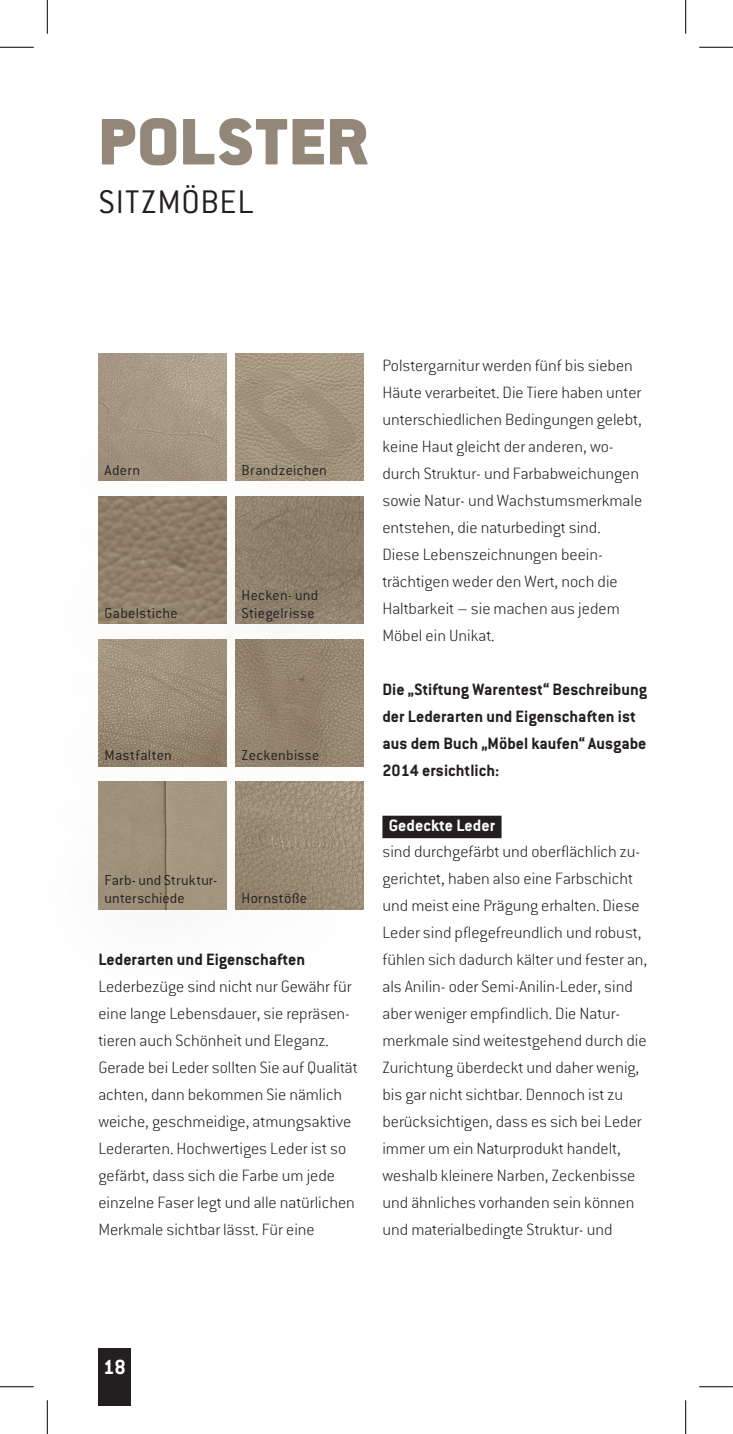
<style>
.page{position:relative;width:733px;height:1434px;background:#fff}
.page>*{position:absolute;margin:0;border:0;box-sizing:border-box;transform-origin:0 0}
.t1{font:900 72px "Conduit ITC Std";letter-spacing:.025em;color:#938779}
.t2{font:300 36px "Conduit ITC Std";letter-spacing:.02em;color:#231f20}
.t3{font:700 22.5px "Conduit ITC Std";color:#fff}
.t4{font:200 18px/27px "Conduit ITC Std";color:#231f20}
.t5{font:700 18px/27px "Conduit ITC Std";color:#231f20}
.t6{font:700 18px "Conduit ITC Std";color:#fff}
.t7{font:300 15.75px/18px "Conduit ITC Std";letter-spacing:.015em;color:#231f20}
</style>
<div class="page">
<div style="left:98px;top:1348px;width:32px;height:58px;background:#231f20"></div>
<div style="left:382px;top:816px;width:119px;height:22px;background:#231f20"></div>
<img style="left:98px;top:353px;width:128px;height:38px">
<img style="left:235px;top:353px;width:128px;height:27px">
<svg style="left:98px;top:391px;width:78px;height:133px;background:#a89b89"></svg>
<svg style="left:176px;top:380px;width:188px;height:127px"></svg>
<svg style="left:98px;top:845px;width:80px;height:65px;background:#9d8f78"></svg>
<svg style="left:98px;top:524px;width:69px;height:143px;background:#9f917c"></svg>
<svg style="left:98px;top:667px;width:80px;height:178px;background:#a39681"></svg>
<svg style="left:178px;top:846px;width:186px;height:64px;background:#9f917b"></svg>
<svg style="left:178px;top:704px;width:186px;height:142px;background:#a69985"></svg>
<svg style="left:167px;top:507px;width:197px;height:197px;background:#9d8f7c"></svg>
<hr style="left:0;top:47px;width:34px;height:1px;background:#000">
<hr style="left:699px;top:47px;width:33px;height:1px;background:#000">
<hr style="left:0;top:1386px;width:34px;height:1px;background:#000">
<hr style="left:699px;top:1386px;width:33px;height:1px;background:#000">
<hr style="left:47px;top:0;width:1px;height:34px;background:#000">
<hr style="left:47px;top:1400px;width:1px;height:34px;background:#000">
<hr style="left:685px;top:0;width:1px;height:34px;background:#000">
<hr style="left:685px;top:1400px;width:1px;height:34px;background:#000">
<h1 class="t1" style="left:98px;top:102px;width:271px">POLSTER</h1>
<h2 class="t2" style="left:98px;top:180px;width:157px">SITZMÖBEL</h2>
<p class="t7" style="left:104px;top:460px;width:37px">Adern</p>
<p class="t7" style="left:241px;top:460px;width:87px">Brandzeichen</p>
<p class="t7" style="left:104px;top:603px;width:75px">Gabelstiche</p>
<p class="t7" style="left:241px;top:585px;width:78px">Hecken- und<br>Stiegelrisse</p>
<p class="t7" style="left:104px;top:746px;width:69px">Mastfalten</p>
<p class="t7" style="left:241px;top:746px;width:79px">Zeckenbisse</p>
<p class="t7" style="left:104px;top:871px;width:114px">Farb- und Struktur&shy;unterschiede</p>
<p class="t7" style="left:241px;top:889px;width:67px">Hornstöße</p>
<p class="t5" style="left:98px;top:946px;width:208px">Lederarten und Eigenschaften</p>
<p class="t4" style="left:98px;top:973px;width:261px">Lederbezüge sind nicht nur Gewähr für eine lange Lebensdauer, sie repräsen&shy;tieren auch Schönheit und Eleganz.<br>Gerade bei Leder sollten Sie auf Qualität achten, dann bekommen Sie nämlich weiche, geschmeidige, atmungsaktive Lederarten. Hochwertiges Leder ist so gefärbt, dass sich die Farbe um jede einzelne Faser legt und alle natürlichen Merkmale sichtbar lässt. Für eine</p>
<p class="t4" style="left:382px;top:352px;width:261px">Polstergarnitur werden fünf bis sieben Häute verarbeitet. Die Tiere haben unter unterschiedlichen Bedingungen gelebt, keine Haut gleicht der anderen, wo&shy;durch Struktur- und Farbabweichungen sowie Natur- und Wachstumsmerkmale entstehen, die naturbedingt sind.<br>Diese Lebenszeichnungen beein&shy;trächtigen weder den Wert, noch die Haltbarkeit – sie machen aus jedem Möbel ein Unikat.</p>
<p class="t5" style="left:382px;top:676px;width:266px">Die „Stiftung Warentest“ Beschreibung der Lederarten und Eigenschaften ist aus dem Buch „Möbel kaufen“ Ausgabe 2014 ersichtlich:</p>
<p class="t6" style="left:388px;top:815px;width:108px">Gedeckte Leder</p>
<p class="t4" style="left:382px;top:838px;width:266px">sind durchgefärbt und oberflächlich zu&shy;gerichtet, haben also eine Farbschicht und meist eine Prägung erhalten. Diese Leder sind pflegefreundlich und robust, fühlen sich dadurch kälter und fester an, als Anilin- oder Semi-Anilin-Leder, sind aber weniger empfindlich. Die Natur&shy;merkmale sind weitestgehend durch die Zurichtung überdeckt und daher wenig, bis gar nicht sichtbar. Dennoch ist zu berücksichtigen, dass es sich bei Leder immer um ein Naturprodukt handelt, weshalb kleinere Narben, Zeckenbisse und ähnliches vorhanden sein können und materialbedingte Struktur- und</p>
<p class="t3" style="left:103px;top:1353px;width:24px">18</p>
</div>
